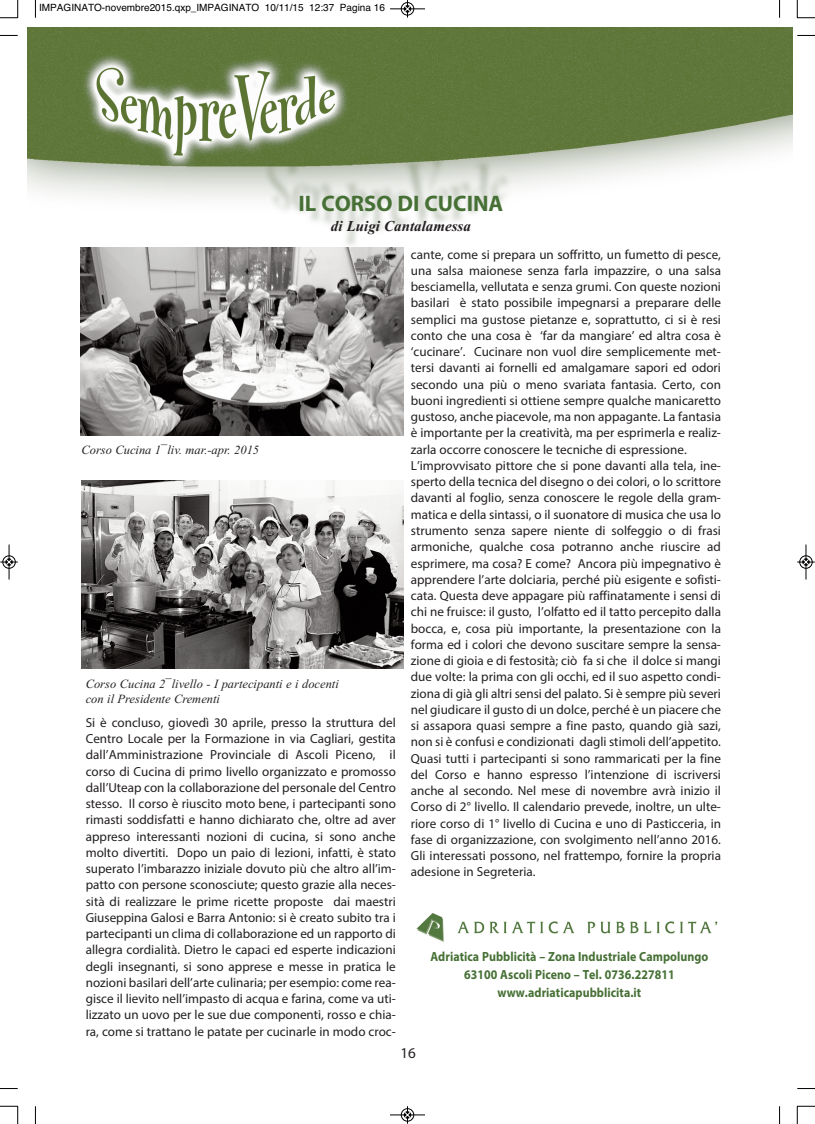
<style>
.page{position:relative;width:815px;height:1124px;background:#fff}
.page>*{position:absolute;margin:0;border:0;box-sizing:border-box;transform-origin:0 0}
.t1{font:700 22.5px "Myriad Pro";color:#467035}
.t2{font:italic 700 15px "Times New Roman";color:#231f20}
.t3{font:15px "Myriad Pro";color:#231f20}
.t4{font:700 13.25px/18px "Myriad Pro";letter-spacing:.005em;color:#467035;text-align:center;scale:.9 1}
.t5{font:13.12px/16.2px "Myriad Pro";color:#231f20;text-align:justify}
.t6{font:italic 12.5px/15px "Times New Roman";color:#231f20}
.t7{font:10px "Helvetica";color:#000}
</style>
<div class="page">
<img style="left:27px;top:27px;width:766px;height:549px">
<img style="left:80px;top:247px;width:323px;height:188px">
<img style="left:81px;top:481px;width:322px;height:187px">
<img style="left:416px;top:913px;width:302px;height:29px">
<svg style="left:35px;top:0;width:1px;height:18px"></svg>
<svg style="left:0;top:35px;width:18px;height:1px"></svg>
<svg style="left:779px;top:0;width:1px;height:18px"></svg>
<svg style="left:797px;top:35px;width:18px;height:1px"></svg>
<svg style="left:35px;top:1106px;width:1px;height:17px"></svg>
<svg style="left:0;top:1088px;width:18px;height:1px"></svg>
<svg style="left:779px;top:1106px;width:1px;height:17px"></svg>
<svg style="left:797px;top:1088px;width:18px;height:1px"></svg>
<svg style="left:0;top:0;width:19px;height:19px"></svg>
<svg style="left:797px;top:0;width:18px;height:19px"></svg>
<svg style="left:0;top:1105px;width:19px;height:18px"></svg>
<svg style="left:797px;top:1105px;width:18px;height:18px"></svg>
<div style="left:401px;top:2px;width:13px;height:14px;border:1px solid #fff;border-radius:50%"></div>
<hr style="left:390px;top:9px;width:35px;height:1px;background:#000">
<div style="left:401px;top:2px;width:13px;height:13px;border:1px solid #000;border-radius:50%"></div>
<svg style="left:404px;top:0;width:7px;height:18px"></svg>
<hr style="left:390px;top:1114px;width:35px;height:1px;background:#000">
<div style="left:401px;top:1108px;width:13px;height:13px;border:1px solid #000;border-radius:50%"></div>
<svg style="left:404px;top:1106px;width:7px;height:17px"></svg>
<div style="left:2px;top:555px;width:14px;height:13px;border:1px solid #fff;border-radius:50%"></div>
<hr style="left:9px;top:544px;width:1px;height:35px;background:#000">
<div style="left:3px;top:555px;width:12px;height:13px;border:1px solid #000;border-radius:50%"></div>
<svg style="left:0;top:558px;width:18px;height:7px"></svg>
<div style="left:799px;top:555px;width:14px;height:13px;border:1px solid #fff;border-radius:50%"></div>
<hr style="left:806px;top:544px;width:1px;height:35px;background:#000">
<div style="left:800px;top:555px;width:12px;height:13px;border:1px solid #000;border-radius:50%"></div>
<svg style="left:797px;top:558px;width:18px;height:7px"></svg>
<p class="t7" style="left:39px;top:2px;width:347px">IMPAGINATO-novembre2015.qxp_IMPAGINATO 10/11/15 12:37 Pagina 16</p>
<h1 class="t1" style="left:298px;top:195px;width:206px">IL CORSO DI CUCINA</h1>
<p class="t2" style="left:331px;top:217px;width:141px">di Luigi Cantalamessa</p>
<p class="t6" style="left:81px;top:442px;width:179px">Corso Cucina 1¯liv. mar.-apr. 2015</p>
<p class="t6" style="left:86px;top:675px;width:255px">Corso Cucina 2¯livello - I partecipanti e i docenti con il Presidente Crementi</p>
<p class="t5" style="left:86px;top:715px;width:312px">Si è concluso, giovedì 30 aprile, presso la struttura del Centro Locale per la Formazione in via Cagliari, gestita dall’Amministrazione Provinciale di Ascoli Piceno, il corso di Cucina di primo livello organizzato e promosso dall’Uteap con la collaborazione del personale del Centro stesso. Il corso è riuscito moto bene, i partecipanti sono rimasti soddisfatti e hanno dichiarato che, oltre ad aver appreso interessanti nozioni di cucina, si sono anche molto divertiti. Dopo un paio di lezioni, infatti, è stato superato l’imbarazzo iniziale dovuto più che altro all’im&shy;patto con persone sconosciute; questo grazie alla neces&shy;sità di realizzare le prime ricette proposte dai maestri Giuseppina Galosi e Barra Antonio: si è creato subito tra i partecipanti un clima di collaborazione ed un rapporto di allegra cordialità. Dietro le capaci ed esperte indicazioni degli insegnanti, si sono apprese e messe in pratica le nozioni basilari dell’arte culinaria; per esempio: come rea&shy;gisce il lievito nell’impasto di acqua e farina, come va uti&shy;lizzato un uovo per le sue due componenti, rosso e chia&shy;ra, come si trattano le patate per cucinarle in modo croc-</p>
<p class="t5" style="left:411px;top:247px;width:312px;text-align:left">cante, come si prepara un soffritto, un fumetto di pesce, una salsa maionese senza farla impazzire, o una salsa besciamella, vellutata e senza grumi. Con queste nozioni basilari è stato possibile impegnarsi a preparare delle semplici ma gustose pietanze e, soprattutto, ci si è resi conto che una cosa è ‘far da mangiare’ ed altra cosa è ‘cucinare’. Cucinare non vuol dire semplicemente met&shy;tersi davanti ai fornelli ed amalgamare sapori ed odori secondo una più o meno svariata fantasia. Certo, con buoni ingredienti si ottiene sempre qualche manicaretto gustoso, anche piacevole, ma non appagante. La fantasia è importante per la creatività, ma per esprimerla e realiz&shy;zarla occorre conoscere le tecniche di espressione.<br>L’improvvisato pittore che si pone davanti alla tela, ine&shy;sperto della tecnica del disegno o dei colori, o lo scrittore davanti al foglio, senza conoscere le regole della gram&shy;matica e della sintassi, o il suonatore di musica che usa lo strumento senza sapere niente di solfeggio o di frasi armoniche, qualche cosa potranno anche riuscire ad esprimere, ma cosa? E come? Ancora più impegnativo è apprendere l’arte dolciaria, perché più esigente e sofisti&shy;cata. Questa deve appagare più raffinatamente i sensi di chi ne fruisce: il gusto, l’olfatto ed il tatto percepito dalla bocca, e, cosa più importante, la presentazione con la forma ed i colori che devono suscitare sempre la sensa&shy;zione di gioia e di festosità; ciò fa si che il dolce si mangi due volte: la prima con gli occhi, ed il suo aspetto condi&shy;ziona di già gli altri sensi del palato. Si è sempre più severi nel giudicare il gusto di un dolce, perché è un piacere che si assapora quasi sempre a fine pasto, quando già sazi, non si è confusi e condizionati dagli stimoli dell’appetito.<br>Quasi tutti i partecipanti si sono rammaricati per la fine del Corso e hanno espresso l’intenzione di iscriversi anche al secondo. Nel mese di novembre avrà inizio il Corso di 2° livello. Il calendario prevede, inoltre, un ulte&shy;riore corso di 1° livello di Cucina e uno di Pasticceria, in fase di organizzazione, con svolgimento nell’anno 2016.<br>Gli interessati possono, nel frattempo, fornire la propria adesione in Segreteria.</p>
<p class="t4" style="left:430px;top:948px;width:310px">Adriatica Pubblicità – Zona Industriale Campolungo<br>63100 Ascoli Piceno – Tel. 0736.227811 www.adriaticapubblicita.it</p>
<p class="t3" style="left:400px;top:1046px;width:17px">16</p>
</div>
